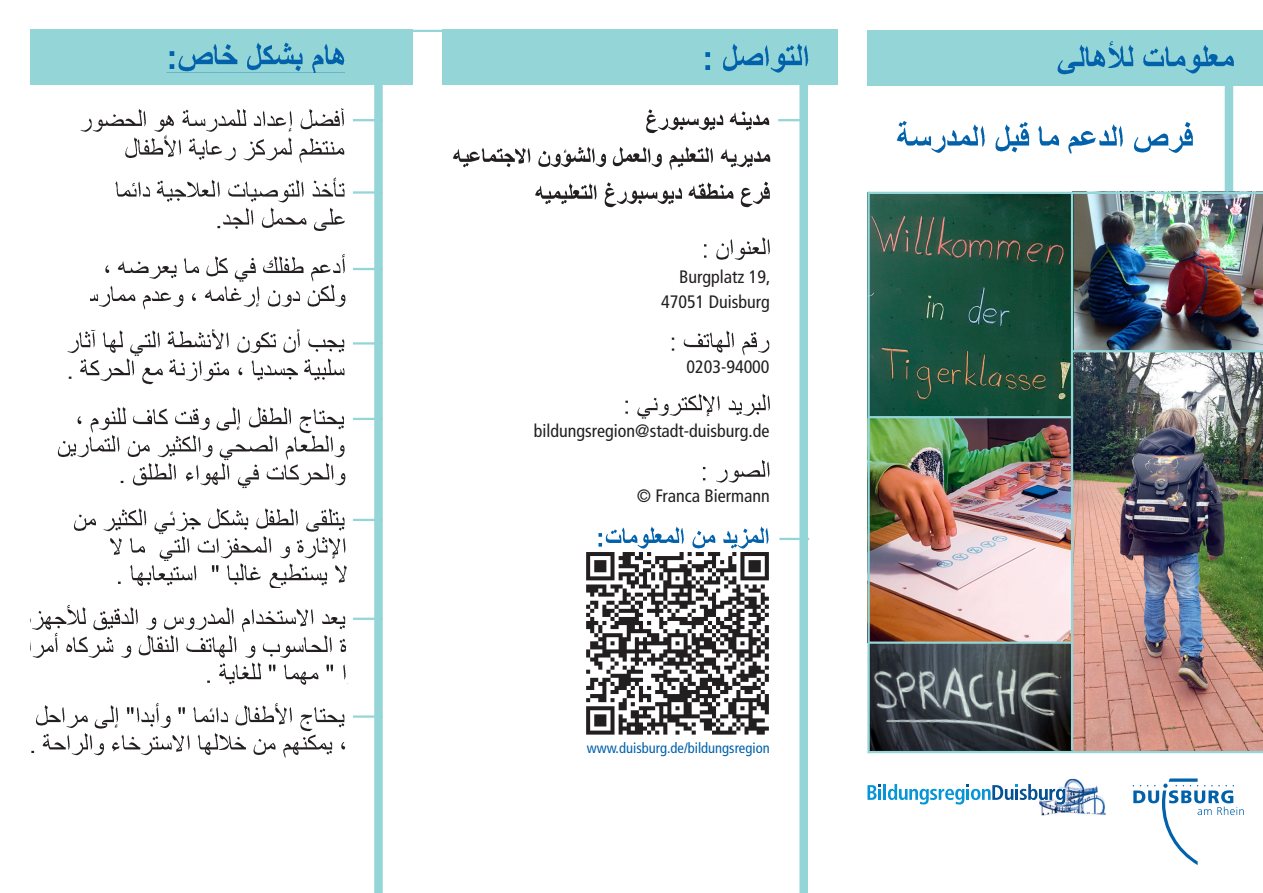
<style>
.page{position:relative;width:1263px;height:893px;background:#fff}
.page>*{position:absolute;margin:0;border:0;box-sizing:border-box;transform-origin:0 0}
.t1{font:102px "Duisburg Logo";color:#0161aa}
.t2{font:condensed 18px/25.5px "Frutiger LT Pro";color:#231f20;text-align:right}
.t3{font:condensed 14.55px "Frutiger LT Pro";color:#0161aa}
</style>
<div class="page">
<div style="left:30px;top:30px;width:382px;height:55px;background:#94d5d8"></div>
<div style="left:442px;top:30px;width:396px;height:55px;background:#94d5d8"></div>
<div style="left:867px;top:30px;width:396px;height:55px;background:#94d5d8"></div>
<div style="left:374px;top:81px;width:9px;height:812px;background:#94d5d8"></div>
<div style="left:799px;top:81px;width:9px;height:812px;background:#94d5d8"></div>
<svg style="left:867px;top:784px;width:14px;height:16px"></svg>
<hr style="left:883px;top:784px;width:3px;height:16px;background:#0696d7">
<img style="left:1039px;top:779px;width:67px;height:37px">
<svg style="left:888px;top:784px;width:177px;height:20px"></svg>
<img style="left:1056px;top:789px;width:9px;height:15px">
<div style="left:1225px;top:82px;width:8px;height:115px;background:#94d5d8"></div>
<img style="left:870px;top:194px;width:393px;height:557px">
<hr style="left:868px;top:192px;width:395px;height:2px;background:#94d5d8">
<hr style="left:868px;top:751px;width:395px;height:2px;background:#94d5d8">
<hr style="left:868px;top:641px;width:203px;height:3px;background:#94d5d8">
<hr style="left:868px;top:416px;width:203px;height:2px;background:#94d5d8">
<hr style="left:1071px;top:192px;width:2px;height:559px;background:#94d5d8">
<hr style="left:1072px;top:350px;width:191px;height:2px;background:#94d5d8">
<hr style="left:867px;top:192px;width:3px;height:561px;background:#94d5d8">
<img style="left:586px;top:552px;width:183px;height:183px">
<hr style="left:376px;top:30px;width:461px;height:2px;background:#94d5d8">
<img style="left:1057px;top:41px;width:177px;height:34px">
<img style="left:896px;top:120px;width:297px;height:34px">
<hr style="left:779px;top:538px;width:30px;height:2px;background:#94d5d8">
<hr style="left:778px;top:119px;width:30px;height:2px;background:#94d5d8">
<img style="left:705px;top:43px;width:104px;height:30px">
<img style="left:598px;top:526px;width:171px;height:23px">
<img style="left:704px;top:237px;width:66px;height:23px">
<img style="left:671px;top:330px;width:99px;height:26px">
<img style="left:625px;top:393px;width:145px;height:26px">
<img style="left:702px;top:459px;width:68px;height:24px">
<img style="left:169px;top:43px;width:175px;height:29px">
<hr style="left:353px;top:119px;width:30px;height:2px;background:#94d5d8">
<hr style="left:353px;top:191px;width:30px;height:3px;background:#94d5d8">
<img style="left:80px;top:108px;width:264px;height:24px">
<img style="left:125px;top:136px;width:220px;height:26px">
<img style="left:115px;top:177px;width:230px;height:26px">
<img style="left:217px;top:207px;width:128px;height:24px">
<img style="left:105px;top:254px;width:240px;height:27px">
<img style="left:90px;top:281px;width:256px;height:29px">
<img style="left:67px;top:330px;width:278px;height:27px">
<img style="left:68px;top:358px;width:277px;height:27px">
<img style="left:77px;top:406px;width:267px;height:27px">
<img style="left:57px;top:433px;width:288px;height:28px">
<img style="left:120px;top:462px;width:226px;height:27px">
<img style="left:74px;top:508px;width:271px;height:27px">
<img style="left:110px;top:536px;width:236px;height:24px">
<img style="left:118px;top:563px;width:229px;height:25px">
<img style="left:38px;top:604px;width:308px;height:24px">
<img style="left:32px;top:628px;width:313px;height:30px">
<img style="left:207px;top:662px;width:141px;height:23px">
<img style="left:36px;top:703px;width:309px;height:26px">
<img style="left:31px;top:729px;width:315px;height:29px">
<hr style="left:353px;top:268px;width:30px;height:2px;background:#94d5d8">
<hr style="left:353px;top:342px;width:30px;height:3px;background:#94d5d8">
<hr style="left:353px;top:418px;width:30px;height:2px;background:#94d5d8">
<hr style="left:353px;top:519px;width:30px;height:2px;background:#94d5d8">
<hr style="left:353px;top:618px;width:30px;height:2px;background:#94d5d8">
<hr style="left:353px;top:715px;width:30px;height:3px;background:#94d5d8">
<img style="left:646px;top:109px;width:124px;height:25px">
<img style="left:453px;top:146px;width:318px;height:24px">
<img style="left:535px;top:181px;width:235px;height:26px">
<p class="t2" style="left:661px;top:264px;width:111px">Burgplatz 19,<br>47051 Duisburg</p>
<p class="t2" style="left:686px;top:354px;width:85px">0203-94000</p>
<p class="t2" style="left:534px;top:418px;width:237px">bildungsregion@stadt-duisburg.de</p>
<p class="t2" style="left:637px;top:483px;width:134px">© Franca Biermann</p>
<p class="t3" style="left:587px;top:739px;width:184px">www.duisburg.de/bildungsregion</p>
<h1 class="t1" style="left:1133px;top:691px;width:113px">l</h1>
</div>
